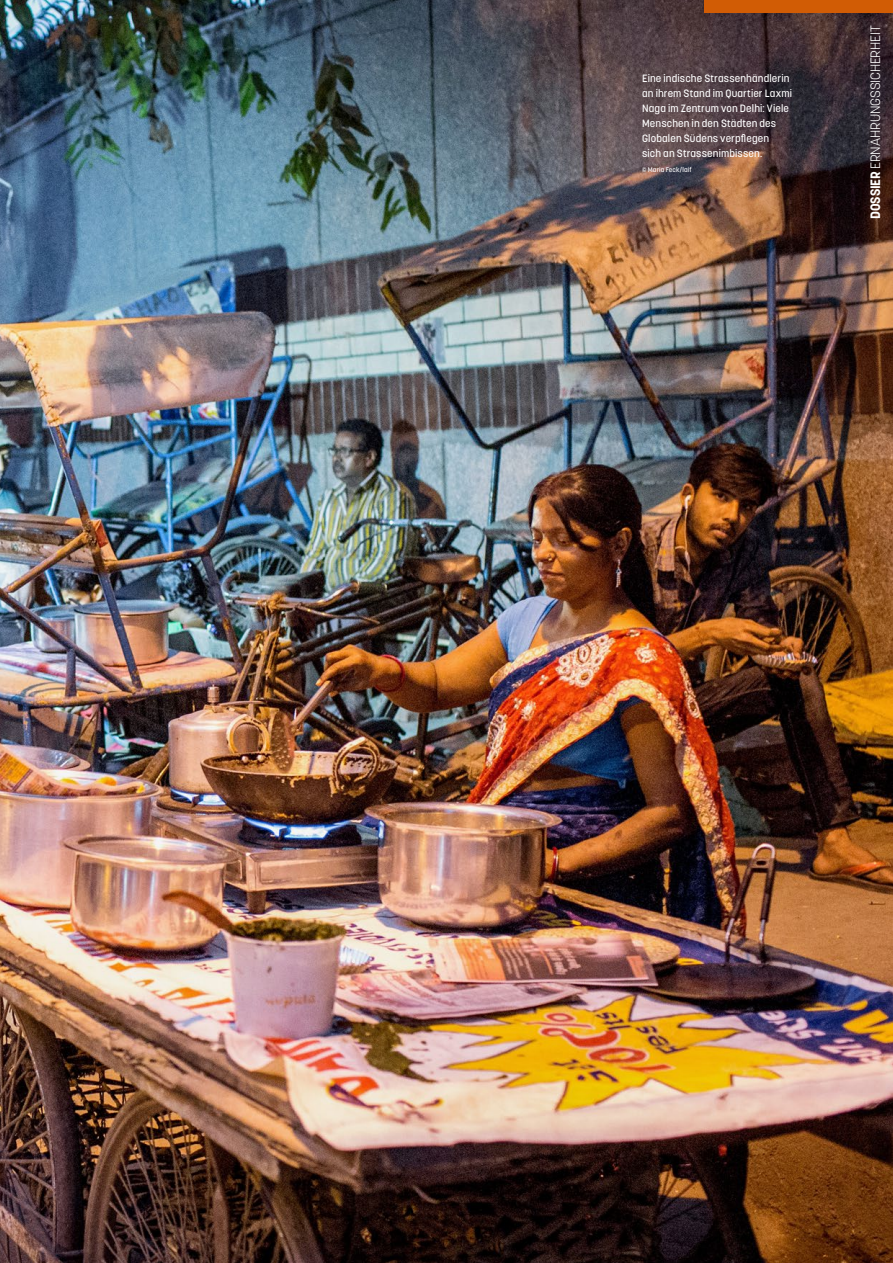
<style>
.page{position:relative;width:893px;height:1263px;background:#fff}
.page>*{position:absolute;margin:0;border:0;box-sizing:border-box;transform-origin:0 0}
.t1{font:300 13.5px "Korolev";letter-spacing:-.01em;color:#fff}
.t2{font:500 10.5px/15px "Korolev";letter-spacing:.015em;color:#fff}
.t3{font:500 6.75px "Korolev";letter-spacing:.015em;color:#fff}
.s1{font-weight:700}
</style>
<div class="page">
<img style="left:0;top:0;width:893px;height:1263px">
<div style="left:704px;top:0;width:189px;height:13px;background:#d15c05"></div>
<p class="t2" style="left:642px;top:71px;width:151px">Eine indische Strassenhändlerin an ihrem Stand im Quartier Laxmi<br>Naga im Zentrum von Delhi: Viele<br>Menschen in den Städten des<br>Globalen Südens verpflegen<br>sich an Strassenimbissen.</p>
<p class="t3" style="left:642px;top:165px;width:51px">© Maria Feck/laif</p>
<p class="t1" style="left:867px;top:219px;width:195px;rotate:-90deg"><span class="s1">DOSSIER</span> ERNÄHRUNGSSICHERHEIT</p>
</div>
